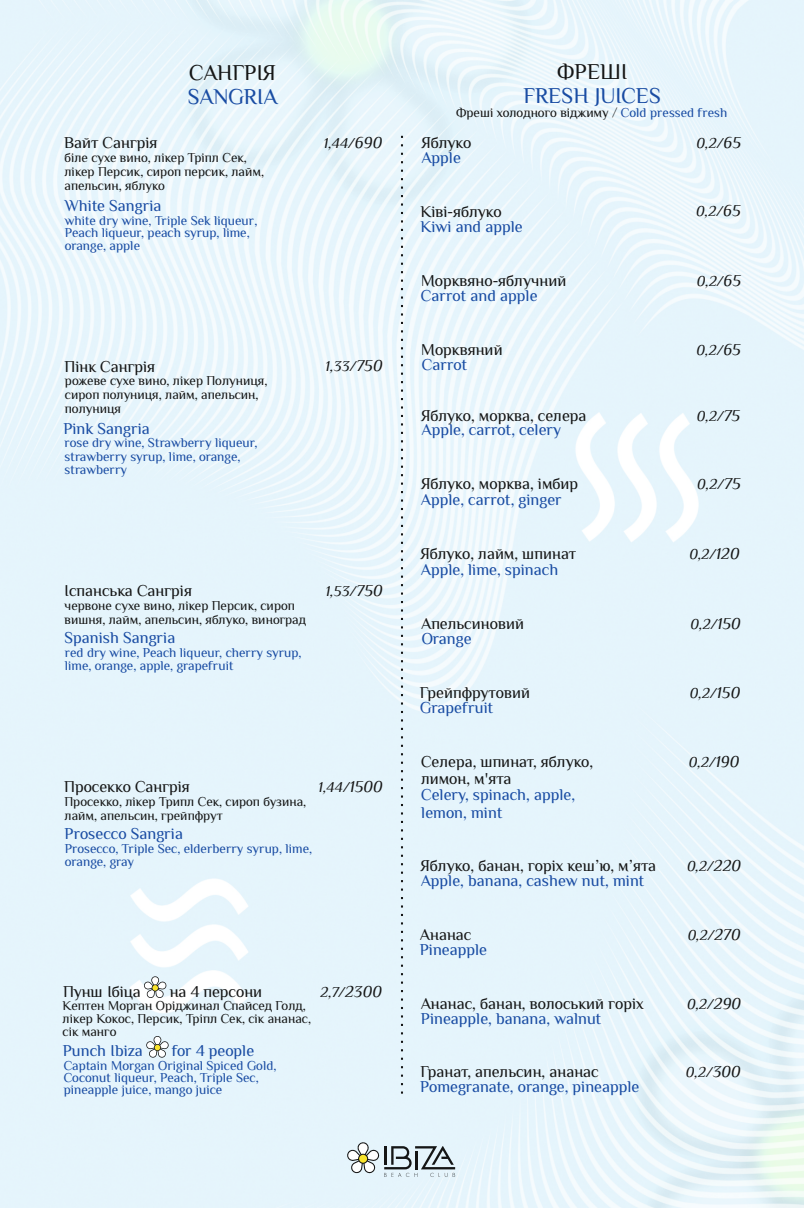
<style>
.page{position:relative;width:804px;height:1208px;background:#fff}
.page>*{position:absolute;margin:0;border:0;box-sizing:border-box;transform-origin:0 0}
.t1{font:italic 22.5px "Philosopher";color:#194ca3}
.t2{font:italic 22.5px "Philosopher";color:#151616}
.t3{font:italic 16.5px/17.1px "Philosopher";color:#151616}
.t4{font:italic 16.5px/17.1px "Philosopher";color:#194ca3}
.t5{font:italic 15px "Philosopher";color:#151616}
.t6{font:italic 13.5px/14.1px "Philosopher";color:#151616}
.t7{font:italic 13.5px/12.6px "Philosopher";color:#194ca3}
.s1{font-size:16.5px}
.s2{color:#194ca3}
</style>
<div class="page">
<img style="left:0;top:1px;width:803px;height:1207px">
<svg style="left:346px;top:1141px;width:109px;height:36px;background:#bcc7c9"></svg>
<svg style="left:144px;top:975px;width:23px;height:23px"></svg>
<svg style="left:146px;top:1035px;width:23px;height:23px"></svg>
<svg style="left:401px;top:136px;width:2px;height:958px"></svg>
<h1 class="t2" style="left:189px;top:65px;width:88px">САНГРІЯ</h1>
<h1 class="t1" style="left:188px;top:89px;width:91px">SANGRIA</h1>
<p class="t3" style="left:64px;top:136px;width:95px">Вайт Сангрія</p>
<p class="t6" style="left:64px;top:152px;width:201px">біле сухе вино, лікер Тріпл Сек, лікер Персик, сироп персик, лайм, апельсин, яблуко</p>
<p class="t4" style="left:65px;top:199px;width:98px">White Sangria</p>
<p class="t7" style="left:65px;top:215px;width:194px">white dry wine, Triple Sek liqueur,<br>Peach liqueur, peach syrup, lime, orange, apple</p>
<p class="t5" style="left:324px;top:135px;width:60px">1,44/<span class="s1">690</span></p>
<p class="t3" style="left:65px;top:359px;width:92px">Пінк Сангрія</p>
<p class="t6" style="left:65px;top:374px;width:204px">рожеве сухе вино, лікер Полуниця, сироп полуниця, лайм, апельсин, полуниця</p>
<p class="t4" style="left:63px;top:421px;width:88px">Pink Sangria</p>
<p class="t7" style="left:64px;top:437px;width:194px;line-height:13.8px">rose dry wine, Strawberry liqueur, strawberry syrup, lime, orange, strawberry</p>
<p class="t5" style="left:325px;top:358px;width:59px">1,33/<span class="s1">750</span></p>
<p class="t3" style="left:64px;top:583px;width:129px">Іспанська Сангрія</p>
<p class="t6" style="left:65px;top:599px;width:243px">червоне сухе вино, лікер Персик, сироп вишня, лайм, апельсин, яблуко, виноград</p>
<p class="t4" style="left:65px;top:630px;width:112px">Spanish Sangria</p>
<p class="t7" style="left:65px;top:647px;width:238px;line-height:13px">red dry wine, Peach liqueur, cherry syrup, lime, orange, apple, grapefruit</p>
<p class="t5" style="left:326px;top:583px;width:59px">1,53/<span class="s1">750</span></p>
<p class="t3" style="left:64px;top:779px;width:127px">Просекко Сангрія</p>
<p class="t6" style="left:65px;top:795px;width:243px">Просекко, лікер Трипл Сек, сироп бузина, лайм, апельсин, грейпфрут</p>
<p class="t5" style="left:318px;top:779px;width:66px">1,44/<span class="s1">1500</span></p>
<p class="t4" style="left:65px;top:826px;width:120px">Prosecco Sangria</p>
<p class="t7" style="left:65px;top:843px;width:249px;line-height:13px">Prosecco, Triple Sec, elderberry syrup, lime, orange, gray</p>
<p class="t3" style="left:63px;top:984px;width:79px">Пунш Ібіца</p>
<p class="t3" style="left:170px;top:984px;width:94px">на 4 персони</p>
<p class="t6" style="left:63px;top:1000px;width:250px;line-height:12.9px">Кептен Морган Оріджинал Спайсед Голд, лікер Кокос, Персик, Тріпл Сек, сік ананас, сік манго</p>
<p class="t4" style="left:63px;top:1043px;width:82px">Punch Ibiza</p>
<p class="t4" style="left:172px;top:1043px;width:84px">for 4 people</p>
<p class="t7" style="left:64px;top:1060px;width:214px;line-height:12px">Captain Morgan Original Spiced Gold,<br>Coconut liqueur, Peach, Triple Sec, pineapple juice, mango juice</p>
<p class="t5" style="left:320px;top:984px;width:63px">2,7/<span class="s1">2300</span></p>
<h1 class="t2" style="left:557px;top:64px;width:71px">ФРЕШІ</h1>
<h1 class="t1" style="left:523px;top:88px;width:139px">FRESH JUICES</h1>
<p class="t6" style="left:456px;top:107px;width:273px">Фреші холодного віджиму / <span class="s2">Cold pressed fresh</span></p>
<p class="t3" style="left:421px;top:136px;width:51px">Яблуко</p>
<p class="t5" style="left:696px;top:135px;width:46px">0,2/<span class="s1">65</span></p>
<p class="t4" style="left:421px;top:150px;width:41px">Apple</p>
<p class="t3" style="left:420px;top:204px;width:83px">Ківі-яблуко</p>
<p class="t5" style="left:696px;top:203px;width:46px">0,2/<span class="s1">65</span></p>
<p class="t4" style="left:420px;top:220px;width:104px">Kiwi and apple</p>
<p class="t3" style="left:421px;top:274px;width:147px">Морквяно-яблучний</p>
<p class="t5" style="left:696px;top:273px;width:46px">0,2/<span class="s1">65</span></p>
<p class="t4" style="left:421px;top:289px;width:118px">Carrot and apple</p>
<p class="t3" style="left:421px;top:342px;width:83px">Морквяний</p>
<p class="t5" style="left:696px;top:342px;width:46px">0,2/<span class="s1">65</span></p>
<p class="t4" style="left:422px;top:357px;width:47px">Carrot</p>
<p class="t3" style="left:421px;top:408px;width:167px">Яблуко, морква, селера</p>
<p class="t5" style="left:697px;top:408px;width:45px">0,2/<span class="s1">75</span></p>
<p class="t4" style="left:421px;top:423px;width:141px">Apple, carrot, celery</p>
<p class="t3" style="left:421px;top:477px;width:159px">Яблуко, морква, імбир</p>
<p class="t5" style="left:697px;top:476px;width:45px">0,2/<span class="s1">75</span></p>
<p class="t4" style="left:421px;top:493px;width:143px">Apple, carrot, ginger</p>
<p class="t3" style="left:420px;top:546px;width:157px">Яблуко, лайм, шпинат</p>
<p class="t5" style="left:689px;top:546px;width:52px">0,2/<span class="s1">120</span></p>
<p class="t4" style="left:421px;top:562px;width:139px">Apple, lime, spinach</p>
<p class="t3" style="left:421px;top:616px;width:105px">Апельсиновий</p>
<p class="t5" style="left:690px;top:615px;width:52px">0,2/<span class="s1">150</span></p>
<p class="t4" style="left:422px;top:631px;width:51px">Orange</p>
<p class="t3" style="left:420px;top:685px;width:112px">Грейпфрутовий</p>
<p class="t5" style="left:690px;top:684px;width:52px">0,2/<span class="s1">150</span></p>
<p class="t4" style="left:420px;top:701px;width:75px">Grapefruit</p>
<p class="t3" style="left:421px;top:754px;width:174px">Селера, шпинат, яблуко, лимон, м'ята</p>
<p class="t4" style="left:421px;top:788px;width:155px">Celery, spinach, apple, lemon, mint</p>
<p class="t5" style="left:689px;top:754px;width:52px">0,2/<span class="s1">190</span></p>
<p class="t3" style="left:420px;top:858px;width:237px">Яблуко, банан, горіх кеш’ю, м’ята</p>
<p class="t5" style="left:687px;top:857px;width:56px">0,2/<span class="s1">220</span></p>
<p class="t4" style="left:421px;top:874px;width:225px">Apple, banana, cashew nut, mint</p>
<p class="t3" style="left:420px;top:927px;width:53px">Ананас</p>
<p class="t5" style="left:687px;top:927px;width:54px">0,2/<span class="s1">270</span></p>
<p class="t4" style="left:420px;top:943px;width:69px">Pineapple</p>
<p class="t3" style="left:421px;top:996px;width:224px">Ананас, банан, волоський горіх</p>
<p class="t5" style="left:687px;top:996px;width:56px">0,2/<span class="s1">290</span></p>
<p class="t4" style="left:421px;top:1011px;width:182px">Pineapple, banana, walnut</p>
<p class="t3" style="left:420px;top:1064px;width:180px">Гранат, апельсин, ананас</p>
<p class="t5" style="left:686px;top:1064px;width:57px">0,2/<span class="s1">300</span></p>
<p class="t4" style="left:420px;top:1080px;width:221px">Pomegranate, orange, pineapple</p>
</div>
